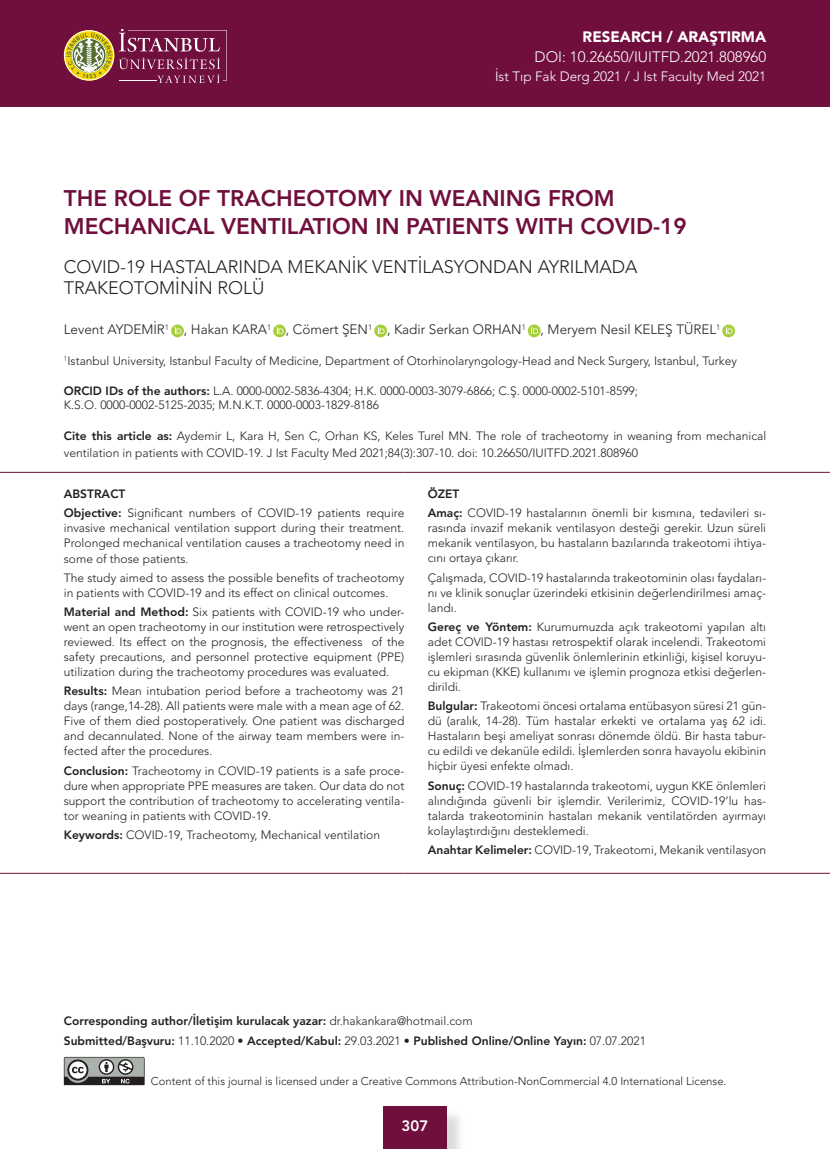
<style>
.page{position:relative;width:830px;height:1149px;background:#fff}
.page>*{position:absolute;margin:0;border:0;box-sizing:border-box;transform-origin:0 0}
.t1{font:800 22.5px/27px "Avenir LT Std";color:#700f3d}
.t2{font:300 18px/21.6px "Avenir LT Std";color:#231f20}
.t3{font:300 15px "Avenir LT Std";color:#fff}
.t4{font:900 15px "Avenir LT Std";color:#fff}
.t5{font:800 15px "Avenir LT Std";color:#fff}
.t6{font:300 13.5px "Avenir LT Std";color:#231f20}
.t7{font:300 13.5px "Avenir LT Std";color:#fff}
.t8{font:300 12px/15px "Avenir LT Std";color:#231f20;text-align:justify}
.t9{font:800 12px/19.2px "Avenir LT Std";color:#231f20}
.t10{font:300 11.25px "Avenir LT Std";color:#231f20}
.s1{font-weight:800}
.s2{font-weight:300}
</style>
<div class="page">
<div style="left:385px;top:1108px;width:80px;height:40px;background:#231f20;opacity:.16"></div>
<div style="left:383px;top:1106px;width:63px;height:42px;background:#700f3d"></div>
<div style="left:0;top:0;width:829px;height:106px;background:#700f3d"></div>
<hr style="left:0;top:472px;width:404px;height:1px;background:#700f3d">
<hr style="left:404px;top:472px;width:425px;height:1px;background:#700f3d">
<hr style="left:0;top:872px;width:404px;height:1px;background:#700f3d">
<hr style="left:404px;top:872px;width:425px;height:1px;background:#700f3d">
<svg style="left:64px;top:29px;width:163px;height:54px"></svg>
<svg style="left:171px;top:324px;width:13px;height:13px"></svg>
<svg style="left:174px;top:327px;width:7px;height:7px"></svg>
<svg style="left:273px;top:324px;width:13px;height:13px"></svg>
<svg style="left:276px;top:327px;width:7px;height:7px"></svg>
<svg style="left:374px;top:324px;width:13px;height:13px"></svg>
<svg style="left:377px;top:327px;width:7px;height:7px"></svg>
<svg style="left:527px;top:324px;width:13px;height:13px"></svg>
<svg style="left:531px;top:327px;width:7px;height:7px"></svg>
<svg style="left:722px;top:324px;width:12px;height:13px"></svg>
<svg style="left:725px;top:327px;width:7px;height:7px"></svg>
<svg style="left:64px;top:1056px;width:80px;height:28px;background:#888a88"></svg>
<p class="t4" style="left:582px;top:28px;width:185px">RESEARCH / ARAŞTIRMA</p>
<p class="t3" style="left:534px;top:48px;width:233px">DOI: 10.26650/IUITFD.2021.808960</p>
<p class="t7" style="left:495px;top:68px;width:272px">İst Tıp Fak Derg 2021 / J Ist Faculty Med 2021</p>
<h1 class="t1" style="left:64px;top:185px;width:624px">THE ROLE OF TRACHEOTOMY IN WEANING FROM<br>MECHANICAL VENTILATION IN PATIENTS WITH COVID-19</h1>
<h2 class="t2" style="left:64px;top:255px;width:575px">COVID-19 HASTALARINDA MEKANİK VENTİLASYONDAN AYRILMADA<br>TRAKEOTOMİNİN ROLÜ</h2>
<p class="t6" style="left:64px;top:321px;width:657px">Levent AYDEMİR<sup>1</sup> , Hakan KARA<sup>1</sup> , Cömert ŞEN<sup>1</sup> , Kadir Serkan ORHAN<sup>1</sup> , Meryem Nesil KELEŞ TÜREL<sup>1</sup></p>
<p class="t8" style="left:64px;top:353px;width:674px"><sup>1</sup>Istanbul University, Istanbul Faculty of Medicine, Department of Otorhinolaryngology-Head and Neck Surgery, Istanbul, Turkey</p>
<p class="t8" style="left:64px;top:383px;width:575px;line-height:14.4px"><span class="s1">ORCID IDs of the authors:</span> L.A. 0000-0002-5836-4304; H.K. 0000-0003-3079-6866; C.Ş. 0000-0002-5101-8599;<br>K.S.O. 0000-0002-5125-2035; M.N.K.T. 0000-0003-1829-8186</p>
<p class="t8" style="left:64px;top:427px;width:703px;line-height:17.2px"><span class="s1">Cite this article as:</span> Aydemir L, Kara H, Sen C, Orhan KS, Keles Turel MN. The role of tracheotomy in weaning from mechanical ventilation in patients with COVID-19. J Ist Faculty Med 2021;84(3):307-10. doi: 10.26650/IUITFD.2021.808960</p>
<p class="t8" style="left:64px;top:484px;width:342px;line-height:19.2px"><span class="s1">ABSTRACT<br>Objective:</span> Significant numbers of COVID-19 patients require</p>
<p class="t8" style="left:64px;top:520px;width:342px">invasive mechanical ventilation support during their treatment.<br>Prolonged mechanical ventilation causes a tracheotomy need in some of those patients.</p>
<p class="t8" style="left:64px;top:570px;width:342px">The study aimed to assess the possible benefits of tracheotomy in patients with COVID-19 and its effect on clinical outcomes.</p>
<p class="t8" style="left:64px;top:604px;width:342px"><span class="s1">Material and Method:</span> Six patients with COVID-19 who under&shy;went an open tracheotomy in our institution were retrospectively reviewed. Its effect on the prognosis, the effectiveness of the safety precautions, and personnel protective equipment (PPE) utilization during the tracheotomy procedures was evaluated.</p>
<p class="t8" style="left:64px;top:683px;width:342px"><span class="s1">Results:</span> Mean intubation period before a tracheotomy was 21 days (range,14-28). All patients were male with a mean age of 62.<br>Five of them died postoperatively. One patient was discharged and decannulated. None of the airway team members were in&shy;fected after the procedures.</p>
<p class="t8" style="left:64px;top:762px;width:342px"><span class="s1">Conclusion:</span> Tracheotomy in COVID-19 patients is a safe proce&shy;dure when appropriate PPE measures are taken. Our data do not support the contribution of tracheotomy to accelerating ventila&shy;tor weaning in patients with COVID-19.</p>
<p class="t8" style="left:64px;top:827px;width:317px"><span class="s1">Keywords:</span> COVID-19, Tracheotomy, Mechanical ventilation</p>
<p class="t8" style="left:427px;top:484px;width:340px;line-height:19.2px"><span class="s1">ÖZET<br>Amaç:</span> COVID-19 hastalarının önemli bir kısmına, tedavileri sı-</p>
<p class="t8" style="left:427px;top:520px;width:340px">rasında invazif mekanik ventilasyon desteği gerekir. Uzun süreli mekanik ventilasyon, bu hastaların bazılarında trakeotomi ihtiya&shy;cını ortaya çıkarır.</p>
<p class="t8" style="left:427px;top:570px;width:340px">Çalışmada, COVID-19 hastalarında trakeotominin olası faydaları&shy;nı ve klinik sonuçlar üzerindeki etkisinin değerlendirilmesi amaç&shy;landı.</p>
<p class="t8" style="left:427px;top:619px;width:340px"><span class="s1">Gereç ve Yöntem:</span> Kurumumuzda açık trakeotomi yapılan altı adet COVID-19 hastası retrospektif olarak incelendi. Trakeotomi işlemleri sırasında güvenlik önlemlerinin etkinliği, kişisel koruyu&shy;cu ekipman (KKE) kullanımı ve işlemin prognoza etkisi değerlen&shy;dirildi.</p>
<p class="t8" style="left:427px;top:698px;width:340px"><span class="s1">Bulgular:</span> Trakeotomi öncesi ortalama entübasyon süresi 21 gün&shy;dü (aralık, 14-28). Tüm hastalar erkekti ve ortalama yaş 62 idi.<br>Hastaların beşi ameliyat sonrası dönemde öldü. Bir hasta tabur&shy;cu edildi ve dekanüle edildi. İşlemlerden sonra havayolu ekibinin hiçbir üyesi enfekte olmadı.</p>
<p class="t8" style="left:427px;top:777px;width:340px"><span class="s1">Sonuç:</span> COVID-19 hastalarında trakeotomi, uygun KKE önlemleri alındığında güvenli bir işlemdir. Verilerimiz, COVID-19’lu has&shy;talarda trakeotominin hastaları mekanik ventilatörden ayırmayı kolaylaştırdığını desteklemedi.</p>
<p class="t8" style="left:427px;top:842px;width:340px"><span class="s1">Anahtar Kelimeler:</span> COVID-19, Trakeotomi, Mekanik ventilasyon</p>
<p class="t9" style="left:64px;top:1011px;width:583px">Corresponding author/İletişim kurulacak yazar: <span class="s2">dr.hakankara@hotmail.com<br></span>Submitted/Başvuru: <span class="s2">11.10.2020 •</span> Accepted/Kabul: <span class="s2">29.03.2021 •</span> Published Online/Online Yayın: <span class="s2">07.07.2021</span></p>
<p class="t10" style="left:151px;top:1074px;width:577px">Content of this journal is licensed under a Creative Commons Attribution-NonCommercial 4.0 International License.</p>
<p class="t5" style="left:401px;top:1115px;width:28px">307</p>
</div>
